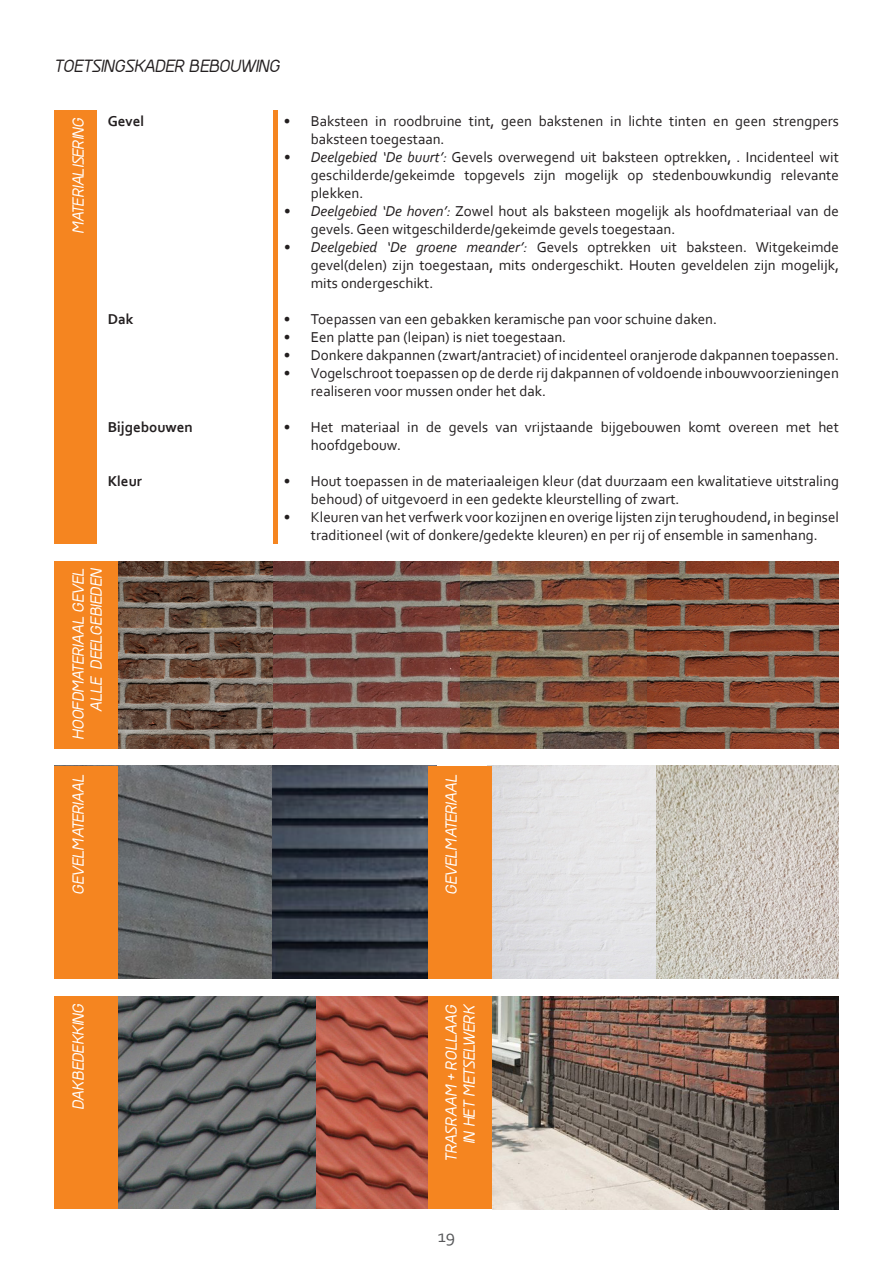
<style>
.page{position:relative;width:893px;height:1263px;background:#fff}
.page>*{position:absolute;margin:0;border:0;box-sizing:border-box;transform-origin:0 0}
.t1{font:18px "Corbel";color:#57585a}
.Kop_Hoofdstuk{font:italic 700 16.5px "Greyscale Basic";letter-spacing:-.01em;color:#231f20}
.t2{font:15px/18px "Corbel";color:#231f20}
.Kop_Hoofdstuk-2{font:italic 700 15px "Greyscale Basic";letter-spacing:-.005em;color:#fff}
.Kop_Hoofdstuk-3{font:700 15px "Corbel";color:#231f20}
.s1{font-style:italic}
</style>
<div class="page">
<img style="left:118px;top:561px;width:155px;height:187px">
<img style="left:273px;top:561px;width:187px;height:187px">
<img style="left:460px;top:561px;width:188px;height:187px">
<img style="left:648px;top:561px;width:191px;height:187px">
<img style="left:118px;top:996px;width:198px;height:213px">
<img style="left:492px;top:766px;width:165px;height:212px">
<img style="left:657px;top:766px;width:182px;height:212px">
<img style="left:492px;top:996px;width:347px;height:213px">
<img style="left:118px;top:766px;width:155px;height:212px">
<img style="left:273px;top:766px;width:155px;height:212px">
<img style="left:316px;top:996px;width:112px;height:213px">
<div style="left:54px;top:561px;width:64px;height:187px;background:#f58520"></div>
<div style="left:54px;top:766px;width:64px;height:212px;background:#f58520"></div>
<div style="left:54px;top:110px;width:43px;height:434px;background:#f58520"></div>
<hr style="left:273px;top:110px;width:4px;height:434px;background:#f58520">
<div style="left:428px;top:766px;width:64px;height:212px;background:#f58520"></div>
<div style="left:428px;top:996px;width:64px;height:213px;background:#f58520"></div>
<div style="left:54px;top:996px;width:64px;height:213px;background:#f58520"></div>
<p class="Kop_Hoofdstuk" style="left:54px;top:56px;width:227px">TOETSINGSKADER BEBOUWING</p>
<p class="Kop_Hoofdstuk-2" style="left:69px;top:234px;width:118px;rotate:-90deg">MATERIALISERING</p>
<p class="Kop_Hoofdstuk-3" style="left:108px;top:112px;width:38px">Gevel</p>
<p class="Kop_Hoofdstuk-3" style="left:108px;top:310px;width:27px">Dak</p>
<p class="Kop_Hoofdstuk-3" style="left:108px;top:418px;width:87px">Bijgebouwen</p>
<p class="Kop_Hoofdstuk-3" style="left:108px;top:472px;width:36px">Kleur</p>
<p class="Kop_Hoofdstuk-2" style="left:69px;top:740px;width:173px;rotate:-90deg">HOOFDMATERIAAL GEVEL</p>
<p class="Kop_Hoofdstuk-2" style="left:87px;top:712px;width:145px;rotate:-90deg">ALLE DEELGEBIEDEN</p>
<p class="Kop_Hoofdstuk-2" style="left:69px;top:895px;width:121px;rotate:-90deg">GEVELMATERIAAL</p>
<p class="Kop_Hoofdstuk-2" style="left:69px;top:1109px;width:108px;rotate:-90deg">DAKBEDEKKING</p>
<p class="t2" style="left:311px;top:112px;width:530px;text-indent:-27px">• Baksteen in roodbruine tint, geen bakstenen in lichte tinten en geen strengpers baksteen toegestaan.</p>
<p class="t2" style="left:311px;top:148px;width:530px;text-align:justify;text-indent:-27px"><span class="s1">• Deelgebied ‘De buurt’:</span> Gevels overwegend uit baksteen optrekken, . Incidenteel wit geschilderde/gekeimde topgevels zijn mogelijk op stedenbouwkundig relevante plekken.</p>
<p class="t2" style="left:311px;top:202px;width:530px;text-indent:-27px"><span class="s1">• Deelgebied ‘De hoven’:</span> Zowel hout als baksteen mogelijk als hoofdmateriaal van de gevels. Geen witgeschilderde/gekeimde gevels toegestaan.</p>
<p class="t2" style="left:311px;top:238px;width:530px;text-align:justify;text-indent:-27px"><span class="s1">• Deelgebied ‘De groene meander’:</span> Gevels optrekken uit baksteen. Witgekeimde gevel(delen) zijn toegestaan, mits ondergeschikt. Houten geveldelen zijn mogelijk, mits ondergeschikt.</p>
<p class="t2" style="left:284px;top:310px;width:435px">• Toepassen van een gebakken keramische pan voor schuine daken.</p>
<p class="t2" style="left:284px;top:328px;width:284px">• Een platte pan (leipan) is niet toegestaan.</p>
<p class="t2" style="left:284px;top:346px;width:557px">• Donkere dakpannen (zwart/antraciet) of incidenteel oranjerode dakpannen toepassen.</p>
<p class="t2" style="left:311px;top:364px;width:530px;text-indent:-27px">• Vogelschroot toepassen op de derde rij dakpannen of voldoende inbouwvoorzieningen realiseren voor mussen onder het dak.</p>
<p class="t2" style="left:311px;top:418px;width:530px;text-indent:-27px">• Het materiaal in de gevels van vrijstaande bijgebouwen komt overeen met het hoofdgebouw.</p>
<p class="t2" style="left:311px;top:472px;width:530px;text-indent:-27px">• Hout toepassen in de materiaaleigen kleur (dat duurzaam een kwalitatieve uitstraling behoud) of uitgevoerd in een gedekte kleurstelling of zwart.</p>
<p class="t2" style="left:284px;top:508px;width:557px;text-align:center">• Kleuren van het verfwerk voor kozijnen en overige lijsten zijn terughoudend, in beginsel traditioneel (wit of donkere/gedekte kleuren) en per rij of ensemble in samenhang.</p>
<p class="Kop_Hoofdstuk-2" style="left:442px;top:895px;width:121px;rotate:-90deg">GEVELMATERIAAL</p>
<p class="Kop_Hoofdstuk-2" style="left:442px;top:1162px;width:158px;rotate:-90deg">TRASRAAM + ROLLAAG</p>
<p class="Kop_Hoofdstuk-2" style="left:460px;top:1144px;width:141px;rotate:-90deg">IN HET METSELWERK</p>
<p class="t1" style="left:438px;top:1225px;width:19px">19</p>
</div>
